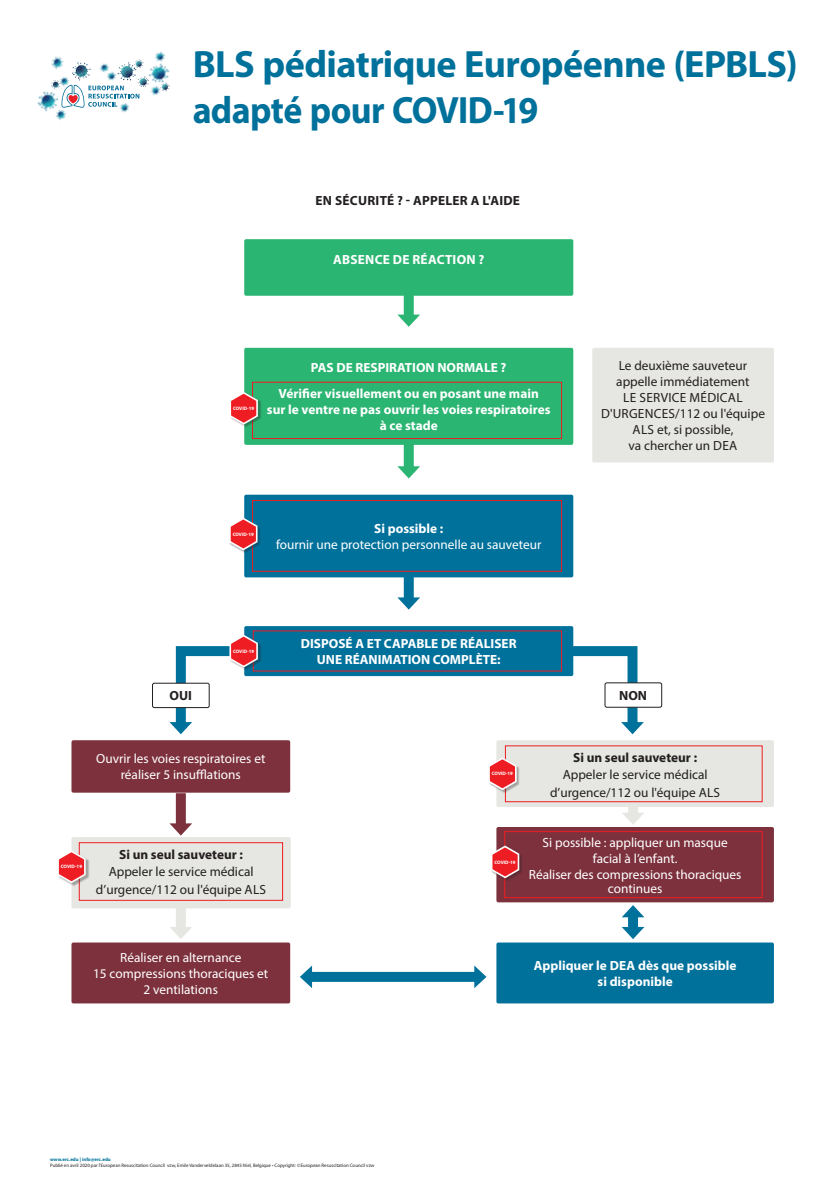
<style>
.page{position:relative;width:835px;height:1180px;background:#fff}
.page>*{position:absolute;margin:0;border:0;box-sizing:border-box;transform-origin:0 0}
.t1{font:700 38.15px/45.8px "Myriad Pro";letter-spacing:-.015em;color:#00719b}
.t2{font:13.3px/16px "Myriad Pro";color:#fff;text-align:center}
.t3{font:700 13.3px/16px "Myriad Pro";color:#fff;text-align:center}
.t4{font:13.3px/16px "Myriad Pro";color:#231f20;text-align:center}
.t5{font:700 13.3px "Myriad Pro";color:#231f20}
.t6{font:700 13.3px "Myriad Pro";letter-spacing:.02em;color:#231f20}
.t7{font:700 13.3px "Myriad Pro";letter-spacing:.02em;color:#fff}
.t8{font:4.9px "Myriad Pro";color:#231f20}
.t9{font:700 4.9px "Myriad Pro";color:#fff}
.t10{font:700 4.9px "Myriad Pro";color:#00719b}
</style>
<div class="page">
<svg style="left:559px;top:641px;width:84px;height:94px"></svg>
<div style="left:403px;top:565px;width:10px;height:36px;background:#00719b"></div>
<svg style="left:397px;top:597px;width:23px;height:12px"></svg>
<img style="left:37px;top:91px;width:15px;height:21px">
<img style="left:52px;top:108px;width:15px;height:12px">
<img style="left:54px;top:56px;width:8px;height:3px">
<img style="left:149px;top:65px;width:21px;height:17px">
<img style="left:154px;top:51px;width:12px;height:14px">
<svg style="left:164px;top:82px;width:6px;height:10px"></svg>
<img style="left:119px;top:108px;width:10px;height:5px">
<img style="left:150px;top:82px;width:14px;height:13px">
<svg style="left:51px;top:59px;width:98px;height:49px"></svg>
<div style="left:403px;top:291px;width:10px;height:27px;background:#2bb572"></div>
<svg style="left:398px;top:315px;width:22px;height:12px"></svg>
<div style="left:244px;top:239px;width:329px;height:57px;background:#2bb572;border-radius:2px"></div>
<div style="left:592px;top:348px;width:181px;height:114px;background:#e6e6e2;border-radius:2px"></div>
<div style="left:71px;top:740px;width:219px;height:52px;background:#7c313d;border-radius:2px"></div>
<div style="left:403px;top:434px;width:10px;height:36px;background:#2bb572"></div>
<svg style="left:397px;top:466px;width:23px;height:12px"></svg>
<div style="left:244px;top:348px;width:329px;height:97px;background:#2bb572;border-radius:2px"></div>
<div style="left:244px;top:495px;width:329px;height:82px;background:#00719b;border-radius:2px"></div>
<div style="left:176px;top:793px;width:10px;height:34px;background:#7c313d"></div>
<svg style="left:169px;top:823px;width:23px;height:12px"></svg>
<div style="left:496px;top:827px;width:277px;height:75px;background:#7c313d;border-radius:2px"></div>
<div style="left:176px;top:877px;width:10px;height:54px;background:#e6e6e2"></div>
<svg style="left:170px;top:927px;width:22px;height:12px"></svg>
<div style="left:71px;top:837px;width:220px;height:71px;background:#e6e6e2;border-radius:2px"></div>
<div style="left:71px;top:942px;width:219px;height:61px;background:#7c313d;border-radius:2px"></div>
<div style="left:496px;top:942px;width:277px;height:61px;background:#00719b;border-radius:2px"></div>
<div style="left:308px;top:972px;width:170px;height:10px;background:#00719b"></div>
<svg style="left:474px;top:965px;width:12px;height:23px"></svg>
<svg style="left:300px;top:965px;width:12px;height:23px"></svg>
<div style="left:628px;top:913px;width:10px;height:18px;background:#00719b"></div>
<svg style="left:622px;top:927px;width:22px;height:12px"></svg>
<svg style="left:622px;top:905px;width:22px;height:12px"></svg>
<div style="left:244px;top:626px;width:329px;height:50px;background:#00719b;border-radius:2px"></div>
<div style="left:152px;top:683px;width:57px;height:25px;border:1px solid #231f20;border-radius:2px"></div>
<div style="left:605px;top:683px;width:56px;height:24px;background:#fff;border-radius:2px"></div>
<div style="left:604px;top:682px;width:57px;height:25px;border:1px solid #231f20;border-radius:2px"></div>
<div style="left:252px;top:382px;width:310px;height:57px;border:1px solid #ee1d23"></div>
<div style="left:230px;top:392px;width:31px;height:36px;background:#231f20;opacity:.35"></div>
<svg style="left:230px;top:390px;width:29px;height:36px"></svg>
<div style="left:252px;top:500px;width:310px;height:71px;border:1px solid #ee1d23"></div>
<div style="left:229px;top:518px;width:32px;height:36px;background:#231f20;opacity:.35"></div>
<svg style="left:229px;top:516px;width:30px;height:35px"></svg>
<svg style="left:169px;top:633px;width:112px;height:102px"></svg>
<div style="left:79px;top:842px;width:204px;height:58px;border:1px solid #ee1d23"></div>
<div style="left:58px;top:851px;width:31px;height:35px;background:#231f20;opacity:.35"></div>
<svg style="left:58px;top:849px;width:29px;height:35px"></svg>
<div style="left:628px;top:779px;width:10px;height:37px;background:#e6e6e2"></div>
<svg style="left:622px;top:812px;width:22px;height:13px"></svg>
<div style="left:496px;top:740px;width:277px;height:67px;background:#e6e6e2;border-radius:2px"></div>
<div style="left:505px;top:745px;width:257px;height:57px;border:1px solid #ee1d23"></div>
<div style="left:504px;top:831px;width:258px;height:67px;border:1px solid #ee1d23"></div>
<div style="left:491px;top:846px;width:31px;height:36px;background:#231f20;opacity:.35"></div>
<svg style="left:486px;top:239px;width:34px;height:640px"></svg>
<h1 class="t1" style="left:193px;top:40px;width:606px">BLS pédiatrique Européenne (EPBLS) adapté pour COVID-19</h1>
<p class="t6" style="left:315px;top:192px;width:206px">EN SÉCURITÉ ? - APPELER A L'AIDE</p>
<p class="t7" style="left:333px;top:251px;width:153px">ABSENCE DE RÉACTION ?</p>
<p class="t9" style="left:233px;top:405px;width:23px">COVID-19</p>
<p class="t3" style="left:311px;top:359px;width:197px">PAS DE RESPIRATION NORMALE ?</p>
<p class="t3" style="left:267px;top:385px;width:285px">Vérifier visuellement ou en posant une main<br>sur le ventre ne pas ouvrir les voies respiratoires à ce stade</p>
<p class="t9" style="left:233px;top:531px;width:23px">COVID-19</p>
<p class="t3" style="left:374px;top:520px;width:71px">Si possible :</p>
<p class="t2" style="left:276px;top:536px;width:267px">fournir une protection personnelle au sauveteur</p>
<p class="t9" style="left:233px;top:648px;width:23px">COVID-19</p>
<p class="t3" style="left:301px;top:635px;width:217px">DISPOSÉ A ET CAPABLE DE RÉALISER<br>UNE RÉANIMATION COMPLÈTE:</p>
<p class="t4" style="left:601px;top:357px;width:165px">Le deuxième sauveteur appelle immédiatement<br>LE SERVICE MÉDICAL<br>D'URGENCES/112 ou l'équipe<br>ALS et, si possible,<br>va chercher un DEA</p>
<p class="t5" style="left:169px;top:687px;width:24px">OUI</p>
<p class="t5" style="left:619px;top:687px;width:29px">NON</p>
<p class="t2" style="left:96px;top:751px;width:171px">Ouvrir les voies respiratoires et réaliser 5 insufflations</p>
<p class="t9" style="left:61px;top:863px;width:23px">COVID-19</p>
<p class="t5" style="left:119px;top:845px;width:125px">Si un seul sauveteur :</p>
<p class="t4" style="left:96px;top:862px;width:172px;line-height:17.5px">Appeler le service médical d’urgence/112 ou l'équipe ALS</p>
<p class="t2" style="left:93px;top:949px;width:177px">Réaliser en alternance<br>15 compressions thoraciques et<br>2 ventilations</p>
<p class="t10" style="left:50px;top:1156px;width:62px">www.erc.edu | info@erc.edu</p>
<p class="t8" style="left:50px;top:1162px;width:326px">Publié en avril 2020 par l'European Resuscitation Council vzw, Emile Vanderveldelaan 35, 2845 Niel, Belgique • Copyright: ©European Resuscitation Council vzw</p>
<p class="t9" style="left:491px;top:770px;width:23px">COVID-19</p>
<p class="t5" style="left:573px;top:748px;width:125px">Si un seul sauveteur :</p>
<p class="t4" style="left:550px;top:766px;width:172px;line-height:17.5px">Appeler le service médical d’urgence/112 ou l'équipe ALS</p>
<p class="t9" style="left:494px;top:858px;width:23px">COVID-19</p>
<p class="t2" style="left:528px;top:834px;width:214px">Si possible : appliquer un masque facial à l’enfant.<br>Réaliser des compressions thoraciques</p>
<p class="t2" style="left:607px;top:880px;width:56px">continues</p>
<p class="t3" style="left:533px;top:957px;width:204px">Appliquer le DEA dès que possible si disponible</p>
</div>
